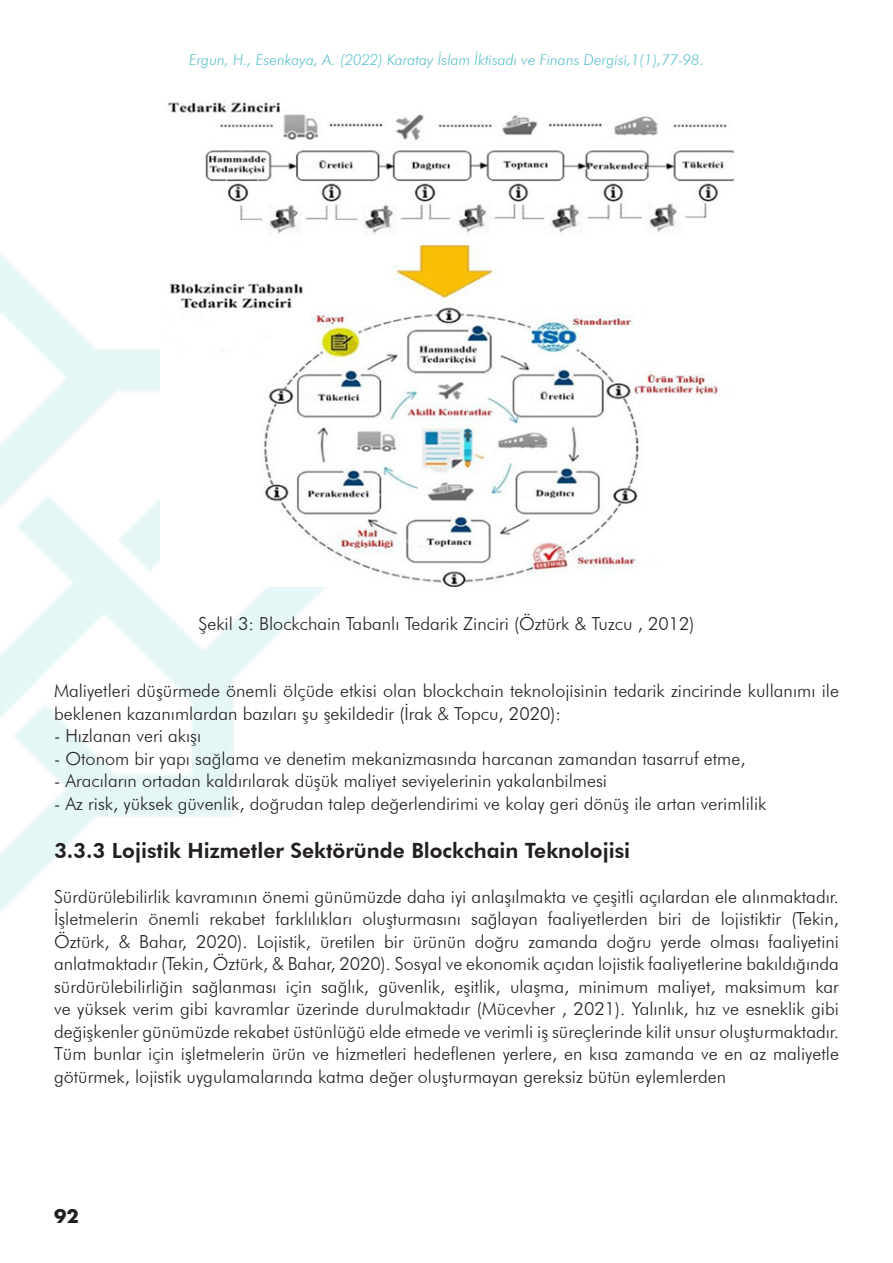
<style>
.page{position:relative;width:893px;height:1263px;background:#fff}
.page>*{position:absolute;margin:0;border:0;box-sizing:border-box;transform-origin:0 0}
.t1{font:800 21px "Futura BT";color:#231f20}
.t2{font:300 18px/22.5px "Futura BT";color:#231f20}
.t3{font:700 18px "Futura";color:#231f20}
.t4{font:italic 300 15px "Futura BT";color:#59c0cc}
</style>
<div class="page">
<img style="left:167px;top:102px;width:566px;height:484px">
<p class="t4" style="left:189px;top:51px;width:516px">Ergun, H., Esenkaya, A. (2022) Karatay İslam İktisadı ve Finans Dergisi,1(1),77-98.</p>
<p class="t2" style="left:198px;top:612px;width:498px">Şekil 3: Blockchain Tabanlı Tedarik Zinciri (Öztürk &amp; Tuzcu , 2012)</p>
<p class="t2" style="left:54px;top:679px;width:786px">Maliyetleri düşürmede önemli ölçüde etkisi olan blockchain teknolojisinin tedarik zincirinde kullanımı ile beklenen kazanımlardan bazıları şu şekildedir (İrak &amp; Topcu, 2020):</p>
<p class="t2" style="left:54px;top:724px;width:149px">- Hızlanan veri akışı</p>
<p class="t2" style="left:54px;top:747px;width:693px">- Otonom bir yapı sağlama ve denetim mekanizmasında harcanan zamandan tasarruf etme,</p>
<p class="t2" style="left:54px;top:769px;width:554px">- Aracıların ortadan kaldırılarak düşük maliyet seviyelerinin yakalanbilmesi</p>
<p class="t2" style="left:54px;top:792px;width:714px">- Az risk, yüksek güvenlik, doğrudan talep değerlendirimi ve kolay geri dönüş ile artan verimlilik</p>
<p class="t1" style="left:54px;top:837px;width:578px">3.3.3 Lojistik Hizmetler Sektöründe Blockchain Teknolojisi</p>
<p class="t2" style="left:54px;top:885px;width:786px;text-align:justify">Sürdürülebilirlik kavramının önemi günümüzde daha iyi anlaşılmakta ve çeşitli açılardan ele alınmaktadır.<br>İşletmelerin önemli rekabet farklılıkları oluşturmasını sağlayan faaliyetlerden biri de lojistiktir (Tekin, Öztürk, &amp; Bahar, 2020). Lojistik, üretilen bir ürünün doğru zamanda doğru yerde olması faaliyetini anlatmaktadır (Tekin, Öztürk, &amp; Bahar, 2020). Sosyal ve ekonomik açıdan lojistik faaliyetlerine bakıldığında sürdürülebilirliğin sağlanması için sağlık, güvenlik, eşitlik, ulaşma, minimum maliyet, maksimum kar ve yüksek verim gibi kavramlar üzerinde durulmaktadır (Mücevher , 2021). Yalınlık, hız ve esneklik gibi değişkenler günümüzde rekabet üstünlüğü elde etmede ve verimli iş süreçlerinde kilit unsur oluşturmaktadır.<br>Tüm bunlar için işletmelerin ürün ve hizmetleri hedeflenen yerlere, en kısa zamanda ve en az maliyetle götürmek, lojistik uygulamalarında katma değer oluşturmayan gereksiz bütün eylemlerden</p>
<p class="t3" style="left:54px;top:1203px;width:26px">92</p>
</div>
